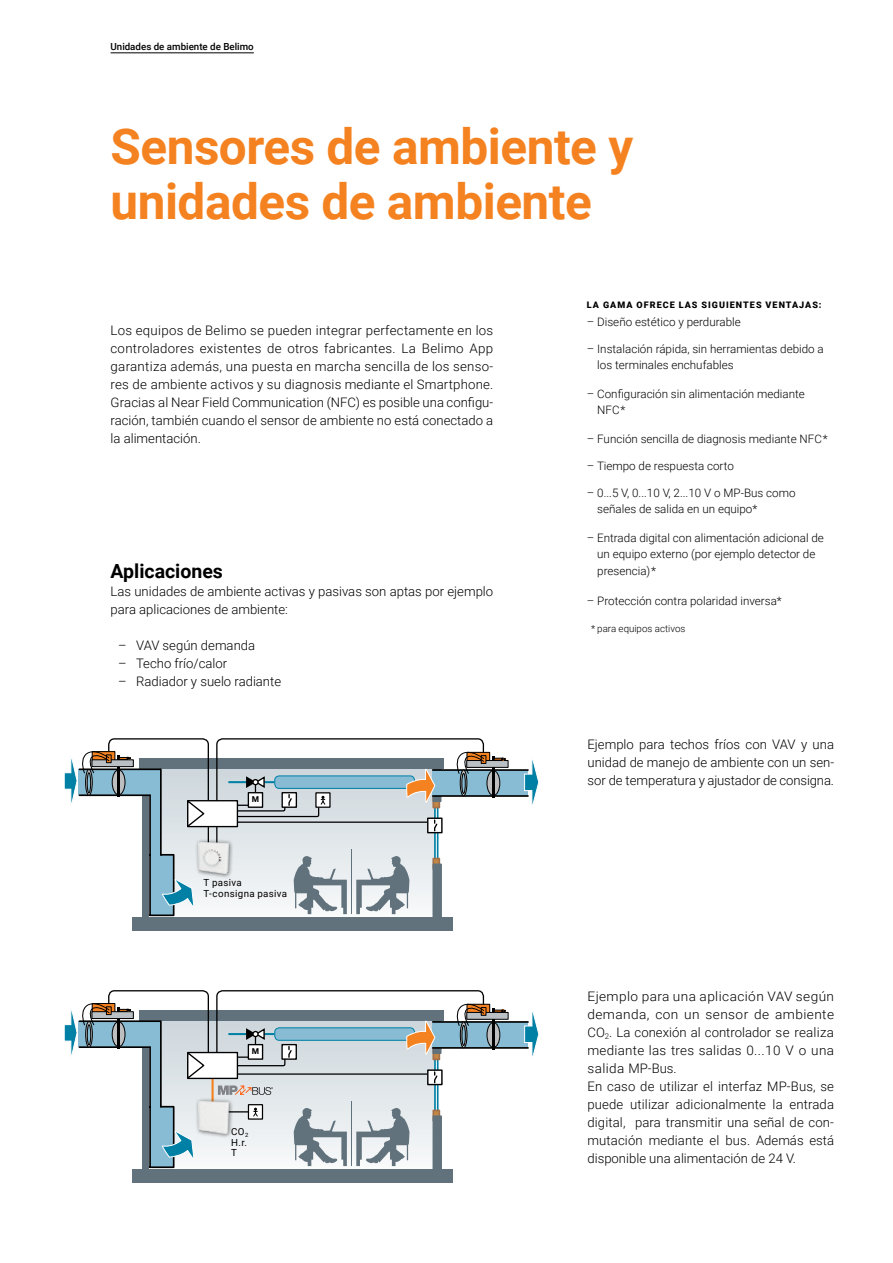
<style>
.page{position:relative;width:893px;height:1263px;background:#fff}
.page>*{position:absolute;margin:0;border:0;box-sizing:border-box;transform-origin:0 0}
.t1{font:700 49.5px/55.5px "Roboto";letter-spacing:-.01em;color:#f58220}
.t2{font:700 19.5px "Roboto";color:#000}
.t3{font:300 13.2px/18px "Roboto";color:#000;text-align:justify}
.t4{font:300 13.2px/18px "Roboto";color:#000;scale:1.04 1}
.t5{font:300 11.7px/16.5px "Roboto";color:#000}
.t6{font:9.75px/10.5px "Roboto";letter-spacing:.035em;color:#000}
.t7{font:500 9.75px "Roboto";color:#000}
.t8{font:300 9.75px "Roboto";color:#000}
.t9{font:900 9px "Roboto";letter-spacing:.115em;color:#000}
.t10{font:700 8.1px "Helvetica Neue LT Std";color:#000}
</style>
<div class="page">
<hr style="left:111px;top:53px;width:143px;height:1px;background:#000">
<div style="left:132px;top:917px;width:320px;height:14px;background:#61727c"></div>
<div style="left:432px;top:770px;width:96px;height:25px;background:#88bcd4"></div>
<hr style="left:433px;top:769px;width:95px;height:2px;background:#000">
<hr style="left:433px;top:795px;width:95px;height:2px;background:#000">
<div style="left:487px;top:771px;width:13px;height:24px;background:#bcbec0;border-radius:50%"></div>
<div style="left:487px;top:770px;width:13px;height:26px;border:1px solid #000;border-radius:50%"></div>
<svg style="left:524px;top:758px;width:15px;height:48px"></svg>
<hr style="left:492px;top:756px;width:3px;height:42px;background:#000">
<svg style="left:486px;top:754px;width:2px;height:6px"></svg>
<div style="left:467px;top:752px;width:23px;height:15px;border:1px solid #000"></div>
<div style="left:467px;top:760px;width:41px;height:7px;background:#bac0c3"></div>
<div style="left:467px;top:760px;width:41px;height:7px;border:1px solid #000"></div>
<svg style="left:494px;top:758px;width:11px;height:2px"></svg>
<svg style="left:64px;top:738px;width:422px;height:184px"></svg>
<div style="left:132px;top:1169px;width:320px;height:13px;background:#61727c"></div>
<div style="left:432px;top:1022px;width:96px;height:25px;background:#88bcd4"></div>
<hr style="left:433px;top:1021px;width:95px;height:2px;background:#000">
<hr style="left:433px;top:1047px;width:95px;height:2px;background:#000">
<div style="left:487px;top:1022px;width:13px;height:25px;background:#bcbec0;border-radius:50%"></div>
<div style="left:487px;top:1022px;width:13px;height:26px;border:1px solid #000;border-radius:50%"></div>
<svg style="left:524px;top:1012px;width:15px;height:44px"></svg>
<hr style="left:492px;top:1008px;width:3px;height:42px;background:#000">
<svg style="left:485px;top:1006px;width:3px;height:6px"></svg>
<div style="left:467px;top:1004px;width:23px;height:15px;border:1px solid #000"></div>
<div style="left:467px;top:1012px;width:41px;height:7px;background:#bac0c3"></div>
<div style="left:467px;top:1012px;width:41px;height:7px;border:1px solid #000"></div>
<svg style="left:494px;top:1010px;width:12px;height:2px"></svg>
<svg style="left:64px;top:990px;width:421px;height:184px"></svg>
<p class="t7" style="left:111px;top:40px;width:145px">Unidades de ambiente de Belimo</p>
<h1 class="t1" style="left:111px;top:116px;width:524px">Sensores de ambiente y unidades de ambiente</h1>
<p class="t3" style="left:111px;top:320px;width:384px">Los equipos de Belimo se pueden integrar perfectamente en los controladores existentes de otros fabricantes. La Belimo App garantiza además, una puesta en marcha sencilla de los senso&shy;res de ambiente activos y su diagnosis mediante el Smartphone.<br>Gracias al Near Field Communication (NFC) es posible una configu&shy;ración, también cuando el sensor de ambiente no está conectado a la alimentación.</p>
<h2 class="t2" style="left:111px;top:557px;width:114px">Aplicaciones</h2>
<p class="t3" style="left:111px;top:581px;width:384px">Las unidades de ambiente activas y pasivas son aptas por ejemplo para aplicaciones de ambiente:</p>
<p class="t3" style="left:118px;top:635px;width:139px">– VAV según demanda</p>
<p class="t3" style="left:118px;top:653px;width:111px">– Techo frío/calor</p>
<p class="t3" style="left:118px;top:671px;width:164px">– Radiador y suelo radiante</p>
<p class="t10" style="left:252px;top:794px;width:9px">M</p>
<p class="t6" style="left:203px;top:877px;width:85px">T pasiva<br>T-consigna pasiva</p>
<p class="t10" style="left:252px;top:1046px;width:9px">M</p>
<p class="t6" style="left:231px;top:1126px;width:19px">CO<sub>2<br></sub>H.r.<br>T</p>
<p class="t9" style="left:587px;top:298px;width:236px">LA GAMA OFRECE LAS SIGUIENTES VENTAJAS:</p>
<p class="t5" style="left:587px;top:313px;width:155px">– Diseño estético y perdurable</p>
<p class="t5" style="left:597px;top:340px;width:228px;text-indent:-10px">– Instalación rápida, sin herramientas debido a los terminales enchufables</p>
<p class="t5" style="left:597px;top:385px;width:209px;text-indent:-10px">– Configuración sin alimentación mediante<br>NFC*</p>
<p class="t5" style="left:587px;top:430px;width:242px">– Función sencilla de diagnosis mediante NFC*</p>
<p class="t5" style="left:587px;top:457px;width:149px">– Tiempo de respuesta corto</p>
<p class="t5" style="left:597px;top:484px;width:200px;text-indent:-10px">– 0...5 V, 0...10 V, 2...10 V o MP-Bus como señales de salida en un equipo*</p>
<p class="t5" style="left:597px;top:529px;width:228px;text-indent:-10px">– Entrada digital con alimentación adicional de un equipo externo (por ejemplo detector de presencia)*</p>
<p class="t5" style="left:587px;top:592px;width:197px">– Protección contra polaridad inversa*</p>
<p class="t8" style="left:591px;top:621px;width:96px">* para equipos activos</p>
<p class="t3" style="left:587px;top:734px;width:248px">Ejemplo para techos fríos con VAV y una unidad de manejo de ambiente con un sen&shy;sor de temperatura y ajustador de consigna.</p>
<p class="t4" style="left:587px;top:986px;width:239px">Ejemplo para una aplicación VAV según demanda, con un sensor de ambiente CO<sub>2</sub>. La conexión al controlador se realiza mediante las tres salidas 0...10 V o una salida MP-Bus.<br>En caso de utilizar el interfaz MP-Bus, se puede utilizar adicionalmente la entrada digital, para transmitir una señal de con&shy;mutación mediante el bus. Además está disponible una alimentación de 24 V.</p>
</div>
